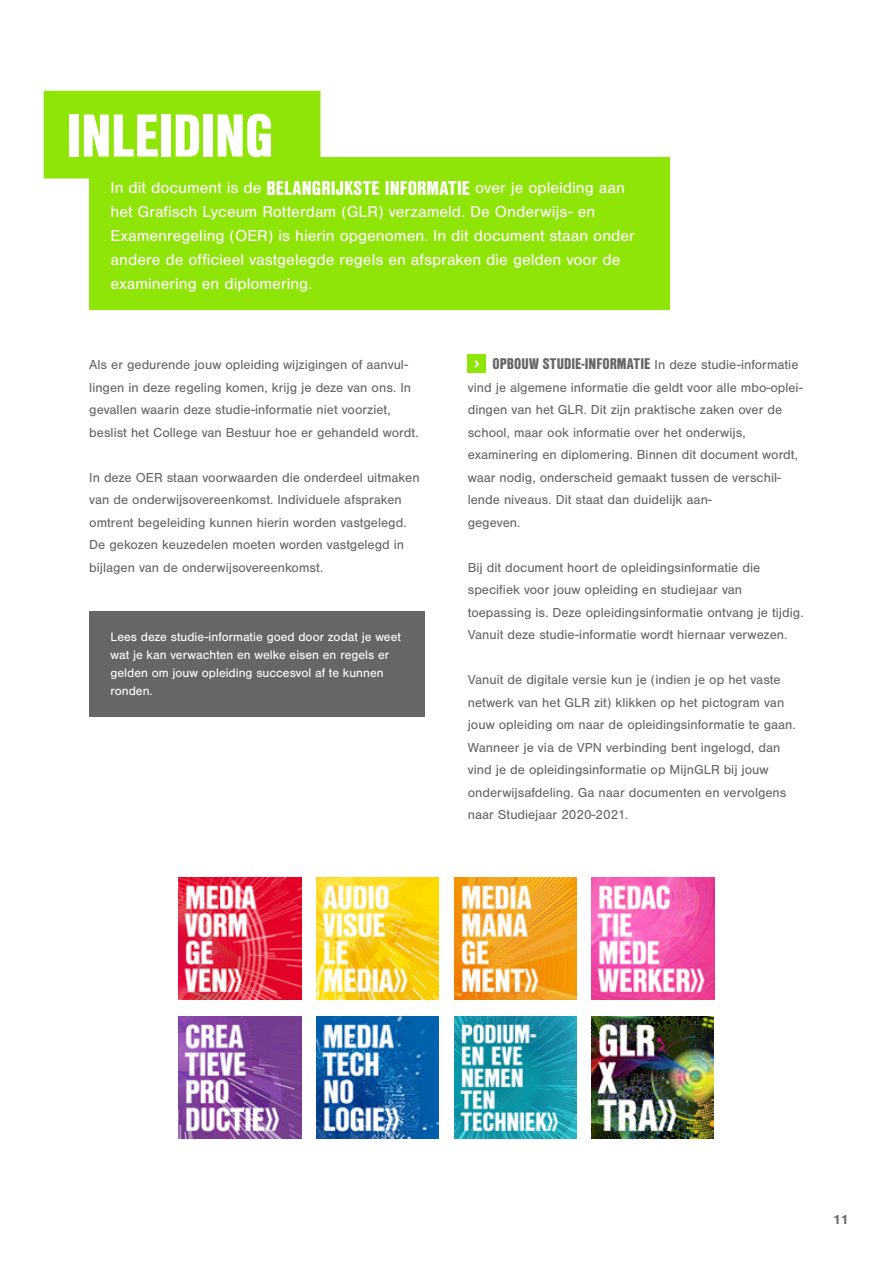
<style>
.page{position:relative;width:893px;height:1263px;background:#fff}
.page>*{position:absolute;margin:0;border:0;box-sizing:border-box;transform-origin:0 0}
.t1{font:900 58.5px "Nimbus San Con L";letter-spacing:-.01em;color:#fff}
.t2{font:16.5px/24px "Nimbus San";color:#fff}
.t3{font:900 15px "Nimbus San Con L";color:#666}
.t4{font:13.5px/22.5px "Nimbus San";color:#666}
.t5{font:700 13.5px "Nimbus San";color:#666}
.t6{font:12.75px/18px "Nimbus San";color:#fff}
.s1{font-family:"Nimbus San Con L";font-weight:900;font-size:19.5px}
.s2{font-family:"Nimbus San";font-weight:400;font-size:13.5px}
</style>
<div class="page">
<div style="left:89px;top:157px;width:581px;height:153px;background:#8fe507"></div>
<div style="left:468px;top:355px;width:18px;height:18px;background:#8fe507"></div>
<svg style="left:475px;top:360px;width:4px;height:8px"></svg>
<div style="left:44px;top:91px;width:276px;height:87px;background:#8fe507"></div>
<div style="left:89px;top:611px;width:336px;height:105px;background:#666"></div>
<img style="left:316px;top:877px;width:123px;height:123px">
<img style="left:454px;top:877px;width:123px;height:123px">
<img style="left:592px;top:877px;width:122px;height:123px">
<img style="left:179px;top:1016px;width:122px;height:122px">
<img style="left:179px;top:877px;width:122px;height:123px">
<img style="left:316px;top:1016px;width:123px;height:122px">
<img style="left:454px;top:1016px;width:123px;height:122px">
<img style="left:592px;top:1016px;width:121px;height:122px">
<h1 class="t1" style="left:67px;top:91px;width:208px">INLEIDING</h1>
<p class="t2" style="left:111px;top:175px;width:526px">In dit document is de <span class="s1">BELANGRIJKSTE INFORMATIE</span> over je opleiding aan het Grafisch Lyceum Rotterdam (GLR) verzameld. De Onderwijs- en Examenregeling (OER) is hierin opgenomen. In dit document staan onder andere de officieel vastgelegde regels en afspraken die gelden voor de examinering en diplomering.</p>
<p class="t4" style="left:89px;top:353px;width:331px">Als er gedurende jouw opleiding wijzigingen of aanvul&shy;lingen in deze regeling komen, krijg je deze van ons. In gevallen waarin deze studie-informatie niet voorziet, beslist het College van Bestuur hoe er gehandeld wordt.</p>
<p class="t4" style="left:89px;top:466px;width:332px">In deze OER staan voorwaarden die onderdeel uitmaken van de onderwijsovereenkomst. Individuele afspraken omtrent begeleiding kunnen hierin worden vastgelegd.<br>De gekozen keuzedelen moeten worden vastgelegd in bijlagen van de onderwijsovereenkomst.</p>
<p class="t6" style="left:111px;top:628px;width:292px">Lees deze studie-informatie goed door zodat je weet wat je kan verwachten en welke eisen en regels er gelden om jouw opleiding succesvol af te kunnen ronden.</p>
<p class="t3" style="left:493px;top:352px;width:307px">OPBOUW STUDIE-INFORMATIE <span class="s2">In deze studie-informatie</span></p>
<p class="t4" style="left:468px;top:376px;width:336px">vind je algemene informatie die geldt voor alle mbo-oplei&shy;dingen van het GLR. Dit zijn praktische zaken over de school, maar ook informatie over het onderwijs, examinering en diplomering. Binnen dit document wordt, waar nodig, onderscheid gemaakt tussen de verschil&shy;lende niveaus. Dit staat dan duidelijk aan-<br>gegeven.</p>
<p class="t4" style="left:468px;top:556px;width:337px">Bij dit document hoort de opleidingsinformatie die specifiek voor jouw opleiding en studiejaar van toepassing is. Deze opleidingsinformatie ontvang je tijdig.<br>Vanuit deze studie-informatie wordt hiernaar verwezen.</p>
<p class="t4" style="left:468px;top:669px;width:330px">Vanuit de digitale versie kun je (indien je op het vaste netwerk van het GLR zit) klikken op het pictogram van jouw opleiding om naar de opleidingsinformatie te gaan.<br>Wanneer je via de VPN verbinding bent ingelogd, dan vind je de opleidingsinformatie op MijnGLR bij jouw onderwijsafdeling. Ga naar documenten en vervolgens naar Studiejaar 2020-2021.</p>
<p class="t5" style="left:833px;top:1212px;width:17px">11</p>
</div>
